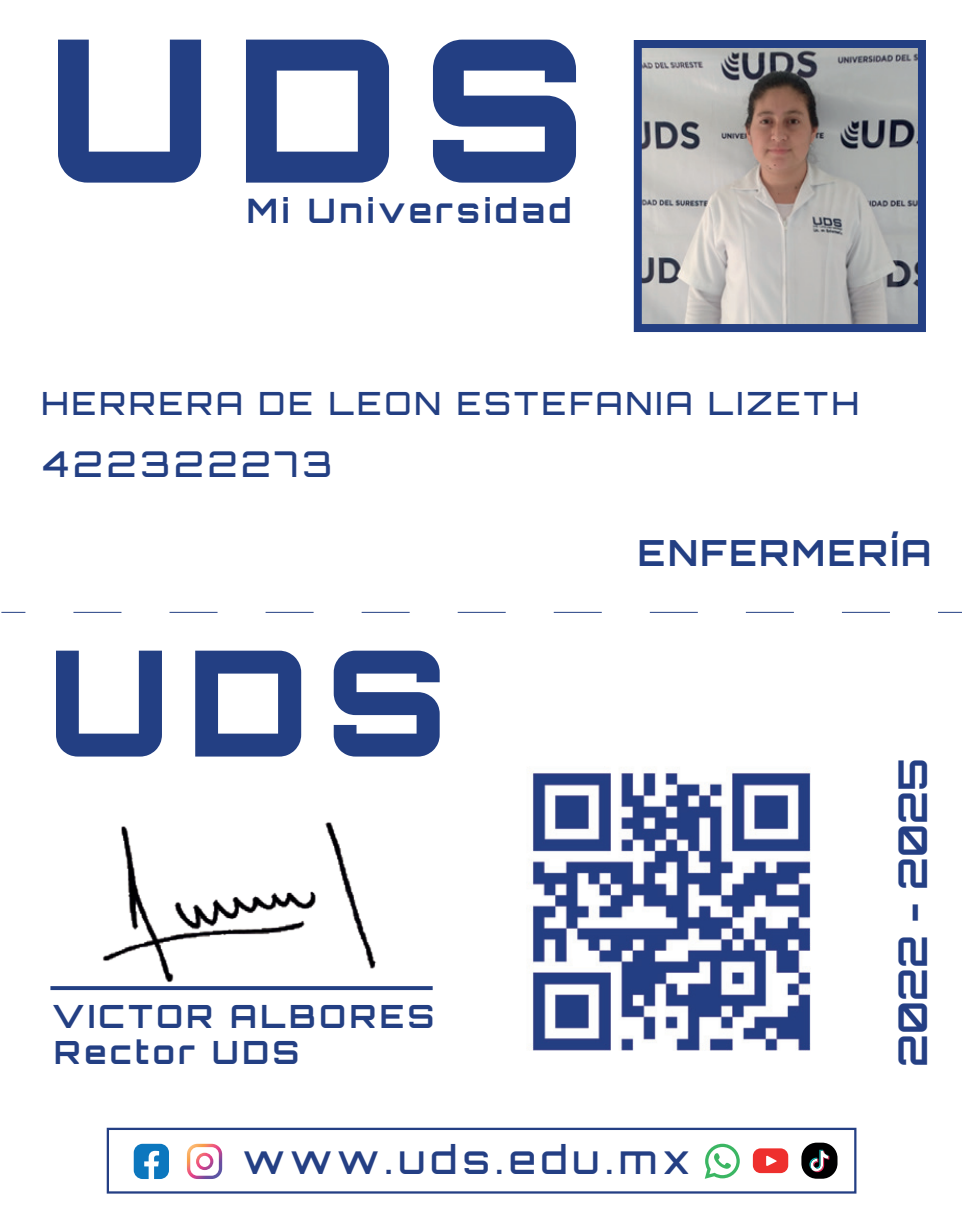
<style>
.page{position:relative;width:966px;height:1227px;background:#fff}
.page>*{position:absolute;margin:0;border:0;box-sizing:border-box;transform-origin:0 0}
.t1{font:700 39.6px "Orbitron";color:#243f84}
.t2{font:500 39.2px "Orbitron";letter-spacing:.135em;color:#243f84}
.t3{font:700 36px "Orbitron";letter-spacing:.075em;color:#233f83}
.t4{font:500 35.6px "Orbitron";letter-spacing:.115em;color:#233f83}
.t5{font:700 33.6px "Orbitron";letter-spacing:.115em;color:#233f83}
.t6{font:500 32px "Orbitron";letter-spacing:.1em;color:#233f83}
.t7{font:700 32px/36px "Orbitron";letter-spacing:.115em;color:#233f83}
</style>
<div class="page">
<img style="left:642px;top:49px;width:274px;height:274px">
<div style="left:633px;top:40px;width:292px;height:292px;border:8px solid #233f83"></div>
<svg style="left:58px;top:40px;width:143px;height:143px"></svg>
<svg style="left:246px;top:40px;width:143px;height:143px"></svg>
<svg style="left:433px;top:40px;width:143px;height:143px"></svg>
<svg style="left:56px;top:651px;width:106px;height:105px"></svg>
<svg style="left:195px;top:651px;width:106px;height:105px"></svg>
<svg style="left:334px;top:651px;width:105px;height:105px"></svg>
<div style="left:50px;top:986px;width:382px;height:4px;border:2px solid #233f83"></div>
<img style="left:94px;top:822px;width:288px;height:169px">
<svg style="left:187px;top:1144px;width:35px;height:35px"></svg>
<svg style="left:704px;top:1144px;width:35px;height:35px"></svg>
<svg style="left:752px;top:1148px;width:36px;height:25px"></svg>
<div style="left:107px;top:1128px;width:749px;height:65px;border:2px solid #243f84"></div>
<div style="left:801px;top:1143px;width:36px;height:36px;background:#000001;border-radius:15px"></div>
<svg style="left:809px;top:1150px;width:20px;height:22px"></svg>
<img style="left:531px;top:770px;width:280px;height:281px">
<svg style="left:1px;top:612px;width:24px;height:1px"></svg>
<svg style="left:73px;top:612px;width:817px;height:1px"></svg>
<svg style="left:938px;top:612px;width:23px;height:1px"></svg>
<svg style="left:134px;top:1144px;width:35px;height:35px"></svg>
<p class="t5" style="left:247px;top:191px;width:326px">Mi Universidad</p>
<p class="t6" style="left:41px;top:383px;width:819px">HERRERA DE LEON ESTEFANIA LIZETH</p>
<p class="t4" style="left:43px;top:442px;width:290px">422322273</p>
<p class="t7" style="left:52px;top:998px;width:383px">VICTOR ALBORES<br>Rector UDS</p>
<p class="t3" style="left:637px;top:531px;width:295px">ENFERMERÍA</p>
<p class="t1" style="left:888px;top:1067px;width:310px;rotate:-90deg">2022 - 2025</p>
<p class="t2" style="left:243px;top:1135px;width:448px">www.uds.edu.mx</p>
</div>
